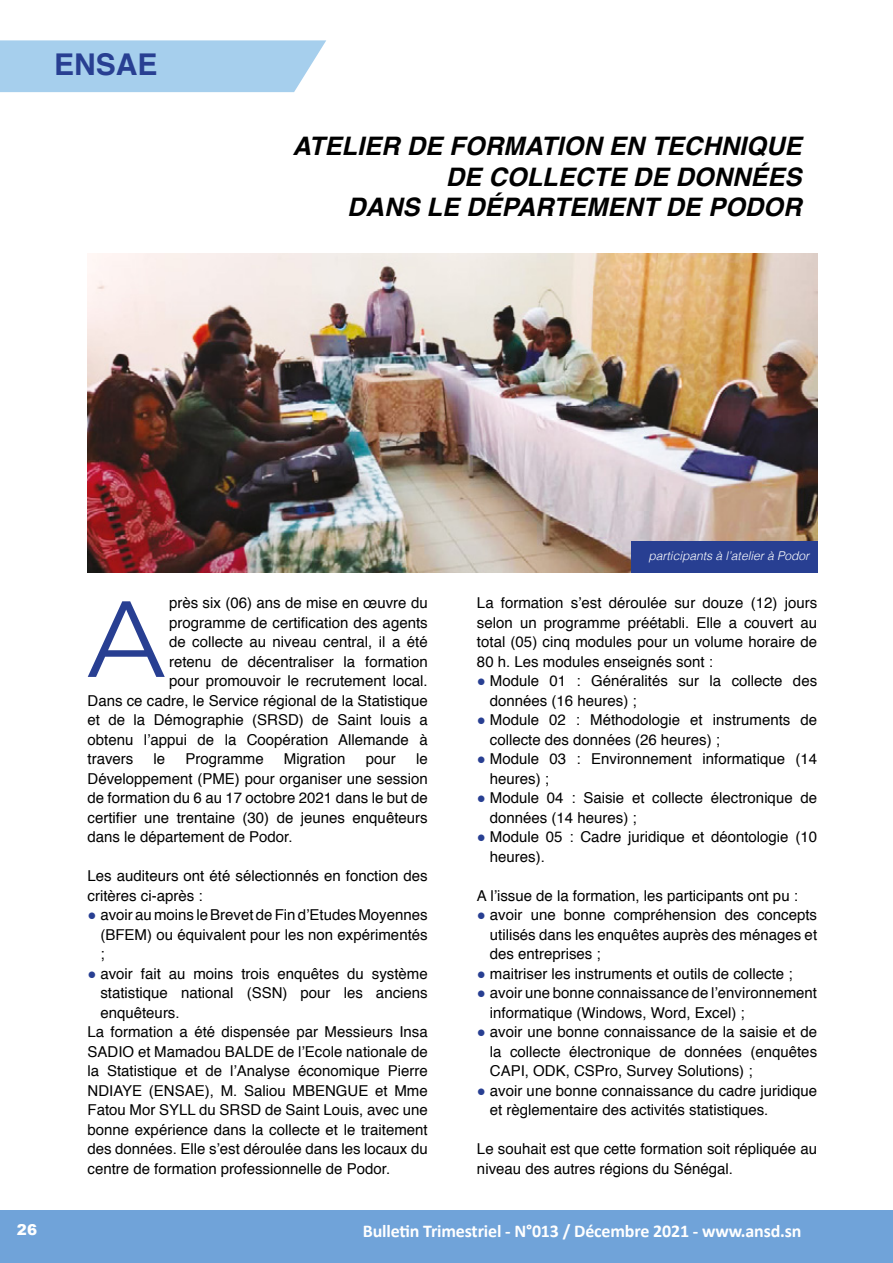
<style>
.page{position:relative;width:893px;height:1263px;background:#fff}
.page>*{position:absolute;margin:0;border:0;box-sizing:border-box;transform-origin:0 0}
.t1{font:108px "Montserrat";color:#283f92}
.t2{font:700 30px "Helvetica";color:#283f92}
.t3{font:italic 700 25.5px/30.6px "Helvetica";color:#000;text-align:right}
.t4{font:700 18px "Calibri";letter-spacing:-.01em;color:#fff}
.t5{font:15px/19.5px "Helvetica";color:#000}
.t6{font:900 15px "Arial";color:#fff}
.t7{font:italic 300 12px "Helvetica";color:#fff}
.s1{color:#283f92}
</style>
<div class="page">
<div style="left:0;top:1210px;width:893px;height:53px;background:#70a3d9"></div>
<div style="left:0;top:40px;width:326px;height:52px;background:#a6cfed"></div>
<img style="left:88px;top:254px;width:729px;height:318px">
<div style="left:631px;top:541px;width:186px;height:31px;background:#283f92"></div>
<h2 class="t2" style="left:54px;top:40px;width:105px">ENSAE</h2>
<h3 class="t3" style="left:292px;top:131px;width:511px">ATELIER DE FORMATION EN TECHNIQUE<br>DE COLLECTE DE DONNÉES<br>DANS LE DÉPARTEMENT DE PODOR</h3>
<p class="t7" style="left:648px;top:545px;width:162px">participants à l’atelier à Podor</p>
<p class="t5" style="left:169px;top:593px;width:260px">près six (06) ans de mise en œuvre du</p>
<p class="t5" style="left:169px;top:613px;width:260px">programme de certification des agents</p>
<p class="t5" style="left:169px;top:632px;width:260px">de collecte au niveau central, il a été</p>
<p class="t5" style="left:169px;top:652px;width:260px">retenu de décentraliser la formation</p>
<p class="t5" style="left:169px;top:671px;width:260px">pour promouvoir le recrutement local.</p>
<p class="t5" style="left:88px;top:691px;width:342px">Dans ce cadre, le Service régional de la Statistique</p>
<p class="t5" style="left:88px;top:710px;width:342px">et de la Démographie (SRSD) de Saint louis a</p>
<p class="t5" style="left:88px;top:730px;width:342px">obtenu l’appui de la Coopération Allemande à</p>
<p class="t5" style="left:88px;top:749px;width:47px">travers</p>
<p class="t5" style="left:154px;top:749px;width:13px">le</p>
<p class="t5" style="left:185px;top:749px;width:80px">Programme</p>
<p class="t5" style="left:284px;top:749px;width:63px">Migration</p>
<p class="t5" style="left:366px;top:749px;width:32px">pour</p>
<h1 class="t1" style="left:88px;top:564px;width:79px">A</h1>
<p class="t5" style="left:88px;top:749px;width:342px;text-align:justify;text-indent:328px">le Développement (PME) pour organiser une session de formation du 6 au 17 octobre 2021 dans le but de certifier une trentaine (30) de jeunes enquêteurs dans le département de Podor.</p>
<p class="t5" style="left:88px;top:866px;width:342px">Les auditeurs ont été sélectionnés en fonction des critères ci-après :</p>
<p class="t5" style="left:100px;top:905px;width:329px;text-align:justify;text-indent:-13px"><span class="s1">●</span> avoir au moins le Brevet de Fin d’Etudes Moyennes (BFEM) ou équivalent pour les non expérimentés ;</p>
<p class="t5" style="left:88px;top:964px;width:342px"><span class="s1">●</span> avoir fait au moins trois enquêtes du système</p>
<p class="t5" style="left:100px;top:983px;width:329px">statistique national (SSN) pour les anciens</p>
<p class="t5" style="left:100px;top:1003px;width:81px">enquêteurs.</p>
<p class="t5" style="left:88px;top:1022px;width:342px">La formation a été dispensée par Messieurs Insa</p>
<p class="t5" style="left:88px;top:1042px;width:342px">SADIO et Mamadou BALDE de l’Ecole nationale de</p>
<p class="t5" style="left:88px;top:1061px;width:342px">la Statistique et de l’Analyse économique Pierre</p>
<p class="t5" style="left:88px;top:1081px;width:342px">NDIAYE (ENSAE), M. Saliou MBENGUE et Mme</p>
<p class="t5" style="left:88px;top:1100px;width:342px">Fatou Mor SYLL du SRSD de Saint Louis, avec une</p>
<p class="t5" style="left:88px;top:1120px;width:342px">bonne expérience dans la collecte et le traitement</p>
<p class="t5" style="left:88px;top:1139px;width:342px">des données. Elle s’est déroulée dans les locaux du</p>
<p class="t5" style="left:88px;top:1159px;width:304px">centre de formation professionnelle de Podor.</p>
<p class="t5" style="left:477px;top:593px;width:342px;text-align:justify">La formation s’est déroulée sur douze (12) jours selon un programme préétabli. Elle a couvert au total (05) cinq modules pour un volume horaire de 80 h. Les modules enseignés sont :</p>
<p class="t5" style="left:490px;top:671px;width:329px;text-indent:-13px"><span class="s1">●</span> Module 01 : Généralités sur la collecte des données (16 heures) ;</p>
<p class="t5" style="left:490px;top:710px;width:329px;text-indent:-13px"><span class="s1">●</span> Module 02 : Méthodologie et instruments de collecte des données (26 heures) ;</p>
<p class="t5" style="left:490px;top:749px;width:329px;text-indent:-13px"><span class="s1">●</span> Module 03 : Environnement informatique (14 heures) ;</p>
<p class="t5" style="left:490px;top:788px;width:329px;text-indent:-13px"><span class="s1">●</span> Module 04 : Saisie et collecte électronique de données (14 heures) ;</p>
<p class="t5" style="left:490px;top:827px;width:329px;text-indent:-13px"><span class="s1">●</span> Module 05 : Cadre juridique et déontologie (10 heures).</p>
<p class="t5" style="left:477px;top:886px;width:322px">A l’issue de la formation, les participants ont pu :</p>
<p class="t5" style="left:490px;top:905px;width:329px;text-align:justify;text-indent:-13px"><span class="s1">●</span> avoir une bonne compréhension des concepts utilisés dans les enquêtes auprès des ménages et des entreprises ;</p>
<p class="t5" style="left:477px;top:964px;width:317px"><span class="s1">●</span> maitriser les instruments et outils de collecte ;</p>
<p class="t5" style="left:490px;top:983px;width:329px;text-indent:-13px"><span class="s1">●</span> avoir une bonne connaissance de l’environnement informatique (Windows, Word, Excel) ;</p>
<p class="t5" style="left:490px;top:1022px;width:329px;text-align:justify;text-indent:-13px"><span class="s1">●</span> avoir une bonne connaissance de la saisie et de la collecte électronique de données (enquêtes CAPI, ODK, CSPro, Survey Solutions) ;</p>
<p class="t5" style="left:490px;top:1081px;width:329px;text-indent:-13px"><span class="s1">●</span> avoir une bonne connaissance du cadre juridique et règlementaire des activités statistiques.</p>
<p class="t5" style="left:477px;top:1139px;width:342px">Le souhait est que cette formation soit répliquée au niveau des autres régions du Sénégal.</p>
<p class="t6" style="left:17px;top:1222px;width:22px">26</p>
<p class="t4" style="left:363px;top:1220px;width:440px">Bulletin Trimestriel - N°013 / Décembre 2021 - www.ansd.sn</p>
</div>
